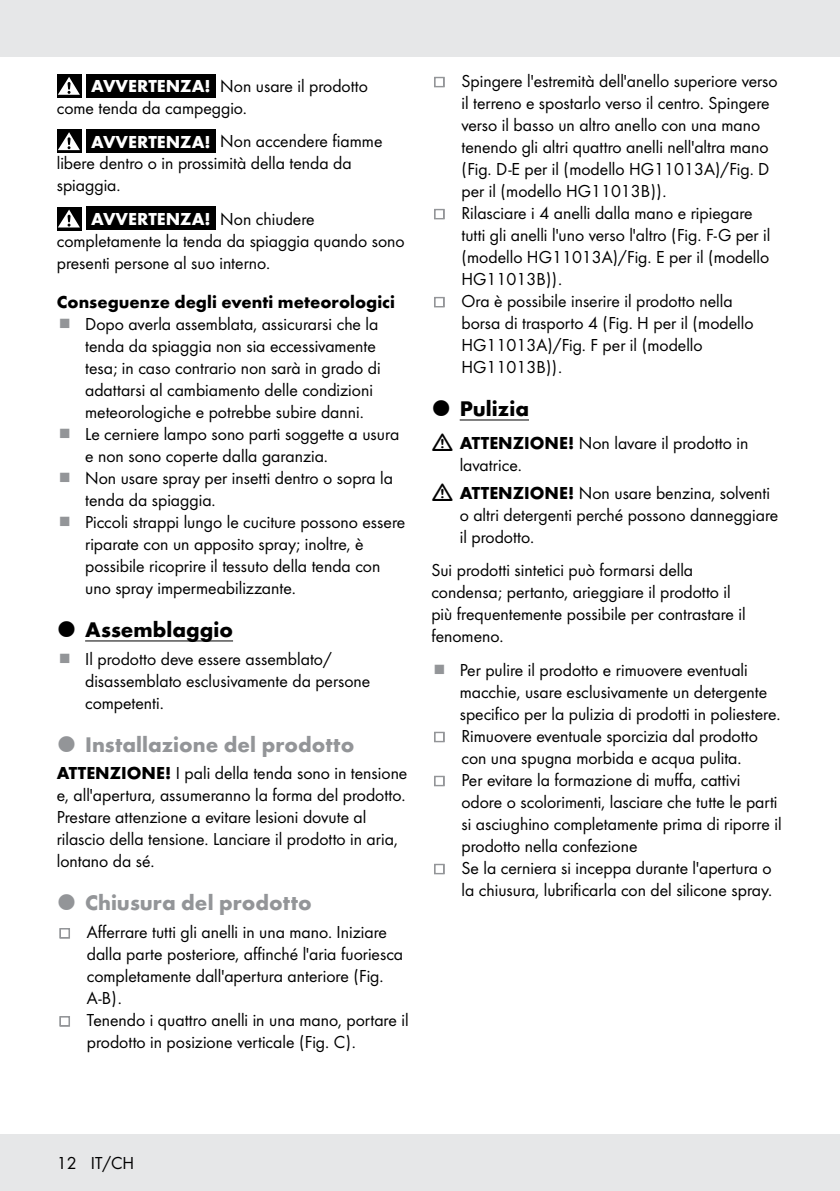
<style>
.page{position:relative;width:840px;height:1191px;background:#fff}
.page>*{position:absolute;margin:0;border:0;box-sizing:border-box;transform-origin:0 0}
.t1{font:700 22px "Futura";color:#939598}
.t2{font:700 22px "Futura";color:#000}
.t3{font:18px/22px "Futura Boo";color:#000}
.t4{font:700 18px "Futura";color:#000}
.t5{font:700 18px "Futura";color:#fff}
.s1{font-family:"Futura";font-weight:700;color:#fff}
.s2{font-family:"Futura Boo";font-weight:400;color:#000}
.s3{font-family:"Futura";font-weight:700}
</style>
<div class="page">
<div style="left:0;top:1134px;width:839px;height:57px;background:#e6e7e8"></div>
<div style="left:0;top:0;width:839px;height:57px;background:#e6e7e8"></div>
<hr style="left:85px;top:640px;width:148px;height:1px;background:#000">
<div style="left:57px;top:74px;width:24px;height:24px;background:#000"></div>
<svg style="left:58px;top:77px;width:22px;height:18px"></svg>
<div style="left:86px;top:74px;width:130px;height:23px;background:#000"></div>
<div style="left:57px;top:129px;width:24px;height:24px;background:linear-gradient(to right,#000,#000)"></div>
<svg style="left:58px;top:132px;width:22px;height:18px"></svg>
<div style="left:86px;top:129px;width:130px;height:24px;background:#000"></div>
<svg style="left:57px;top:207px;width:24px;height:23px"></svg>
<svg style="left:58px;top:209px;width:22px;height:18px"></svg>
<div style="left:86px;top:206px;width:130px;height:24px;background:#000"></div>
<hr style="left:459px;top:419px;width:69px;height:1px;background:#000">
<p class="t3" style="left:57px;top:74px;width:312px;text-indent:34px"><span class="s1">AVVERTENZA!</span> Non usare il prodotto come tenda da campeggio.</p>
<p class="t3" style="left:57px;top:129px;width:327px;text-indent:34px"><span class="s1">AVVERTENZA!</span> Non accendere fiamme libere dentro o in prossimità della tenda da spiaggia.</p>
<p class="t5" style="left:91px;top:206px;width:225px">AVVERTENZA! <span class="s2">Non chiudere</span></p>
<p class="t3" style="left:57px;top:229px;width:349px">completamente la tenda da spiaggia quando sono presenti persone al suo interno.</p>
<p class="t4" style="left:57px;top:288px;width:339px">Conseguenze degli eventi meteorologici</p>
<p class="t3" style="left:85px;top:312px;width:321px">Dopo averla assemblata, assicurarsi che la tenda da spiaggia non sia eccessivamente tesa; in caso contrario non sarà in grado di adattarsi al cambiamento delle condizioni meteorologiche e potrebbe subire danni.<br>Le cerniere lampo sono parti soggette a usura e non sono coperte dalla garanzia.<br>Non usare spray per insetti dentro o sopra la tenda da spiaggia.<br>Piccoli strappi lungo le cuciture possono essere riparate con un apposito spray; inoltre, è possibile ricoprire il tessuto della tenda con uno spray impermeabilizzante.</p>
<p class="t2" style="left:85px;top:613px;width:149px">Assemblaggio</p>
<p class="t3" style="left:85px;top:646px;width:286px">Il prodotto deve essere assemblato/ disassemblato esclusivamente da persone competenti.</p>
<p class="t1" style="left:85px;top:728px;width:270px">Installazione del prodotto</p>
<p class="t3" style="left:57px;top:761px;width:352px"><span class="s3">ATTENZIONE!</span> I pali della tenda sono in tensione e, all'apertura, assumeranno la forma del prodotto.<br>Prestare attenzione a evitare lesioni dovute al rilascio della tensione. Lanciare il prodotto in aria, lontano da sé.</p>
<p class="t1" style="left:85px;top:887px;width:228px">Chiusura del prodotto</p>
<p class="t3" style="left:87px;top:920px;width:323px">Afferrare tutti gli anelli in una mano. Iniziare dalla parte posteriore, affinché l'aria fuoriesca completamente dall'apertura anteriore (Fig.<br>A-B).<br>Tenendo i quattro anelli in una mano, portare il prodotto in posizione verticale (Fig. C).</p>
<p class="t3" style="left:461px;top:69px;width:318px">Spingere l'estremità dell'anello superiore verso il terreno e spostarlo verso il centro. Spingere verso il basso un altro anello con una mano tenendo gli altri quattro anelli nell'altra mano (Fig. D-E per il (modello HG11013A)/Fig. D per il (modello HG11013B)).<br>Rilasciare i 4 anelli dalla mano e ripiegare tutti gli anelli l'uno verso l'altro (Fig. F-G per il (modello HG11013A)/Fig. E per il (modello HG11013B)).<br>Ora è possibile inserire il prodotto nella<br>borsa di trasporto 4 (Fig. H per il (modello HG11013A)/Fig. F per il (modello HG11013B)).</p>
<p class="t2" style="left:459px;top:392px;width:71px">Pulizia</p>
<p class="t3" style="left:459px;top:431px;width:290px"><span class="s3">ATTENZIONE!</span> Non lavare il prodotto in lavatrice.</p>
<p class="t3" style="left:459px;top:481px;width:320px"><span class="s3">ATTENZIONE!</span> Non usare benzina, solventi o altri detergenti perché possono danneggiare il prodotto.</p>
<p class="t3" style="left:431px;top:558px;width:316px">Sui prodotti sintetici può formarsi della condensa; pertanto, arieggiare il prodotto il più frequentemente possibile per contrastare il fenomeno.</p>
<p class="t3" style="left:459px;top:658px;width:323px">Per pulire il prodotto e rimuovere eventuali macchie, usare esclusivamente un detergente specifico per la pulizia di prodotti in poliestere.<br>Rimuovere eventuale sporcizia dal prodotto con una spugna morbida e acqua pulita.<br>Per evitare la formazione di muffa, cattivi odore o scolorimenti, lasciare che tutte le parti si asciughino completamente prima di riporre il prodotto nella confezione<br>Se la cerniera si inceppa durante l'apertura o la chiusura, lubrificarla con del silicone spray.</p>
<p class="t3" style="left:57px;top:1151px;width:79px">12 IT/CH</p>
</div>
